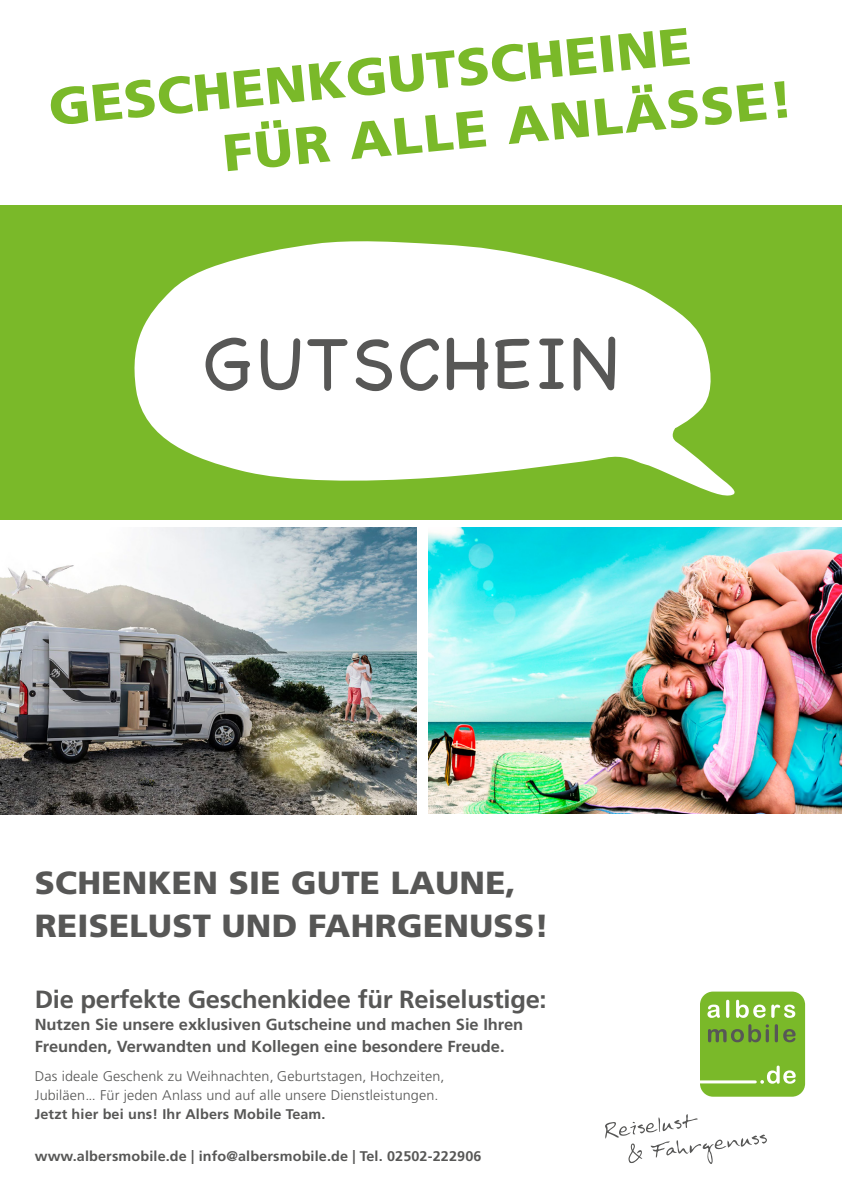
<style>
.page{position:relative;width:842px;height:1191px;background:#fff}
.page>*{position:absolute;margin:0;border:0;box-sizing:border-box;transform-origin:0 0}
.t1{font:75.9px "Chalkboard";letter-spacing:.02em;color:#575756}
.t2{font:900 52px/61.2px "Frutiger CE";color:#7ab929}
.t3{font:900 32px/42.8px "Frutiger CE";letter-spacing:.01em;color:#575756}
.t4{font:700 24.9px "Frutiger CE";letter-spacing:-.01em;color:#575756}
.t5{font:700 16px/22px "Frutiger CE";color:#575756}
.t6{font:300 14px/19px "Frutiger";letter-spacing:.01em;color:#575756}
.t7{font:700 14px "Frutiger CE";letter-spacing:.01em;color:#575756}
</style>
<div class="page">
<img style="left:0;top:528px;width:417px;height:286px">
<div style="left:700px;top:991px;width:105px;height:105px;background:#7ab929;border-radius:13px"></div>
<svg style="left:707px;top:1004px;width:13px;height:13px"></svg>
<svg style="left:726px;top:999px;width:3px;height:18px"></svg>
<svg style="left:736px;top:999px;width:59px;height:18px"></svg>
<svg style="left:708px;top:1024px;width:61px;height:18px"></svg>
<svg style="left:775px;top:1024px;width:20px;height:18px"></svg>
<hr style="left:700px;top:1080px;width:55px;height:3px;background:#fff">
<svg style="left:760px;top:1065px;width:36px;height:18px"></svg>
<svg style="left:605px;top:1114px;width:162px;height:50px"></svg>
<div style="left:0;top:205px;width:842px;height:314px;background:#7ab929"></div>
<svg style="left:134px;top:241px;width:601px;height:255px;fill:#fff"></svg>
<img style="left:428px;top:528px;width:414px;height:286px">
<h2 class="t2" style="left:215px;top:60px;width:574px;text-indent:-169px;rotate:-5deg">GESCHENKGUTSCHEINE<br>FÜR ALLE ANLÄSSE!</h2>
<h1 class="t1" style="left:203px;top:318px;width:419px">GUTSCHEIN</h1>
<h3 class="t3" style="left:35px;top:861px;width:516px">SCHENKEN SIE GUTE LAUNE,<br>REISELUST UND FAHRGENUSS!</h3>
<h3 class="t4" style="left:35px;top:984px;width:513px">Die perfekte Geschenkidee für Reiselustige:</h3>
<p class="t5" style="left:35px;top:1013px;width:490px">Nutzen Sie unsere exklusiven Gutscheine und machen Sie Ihren<br>Freunden, Verwandten und Kollegen eine besondere Freude.</p>
<p class="t6" style="left:35px;top:1066px;width:411px">Das ideale Geschenk zu Weihnachten, Geburtstagen, Hochzeiten,<br>Jubiläen... Für jeden Anlass und auf alle unsere Dienstleistungen.</p>
<p class="t7" style="left:35px;top:1105px;width:292px">Jetzt hier bei uns! Ihr Albers Mobile Team.</p>
<p class="t7" style="left:35px;top:1147px;width:448px">www.albersmobile.de | info@albersmobile.de | Tel. 02502-222906</p>
</div>
